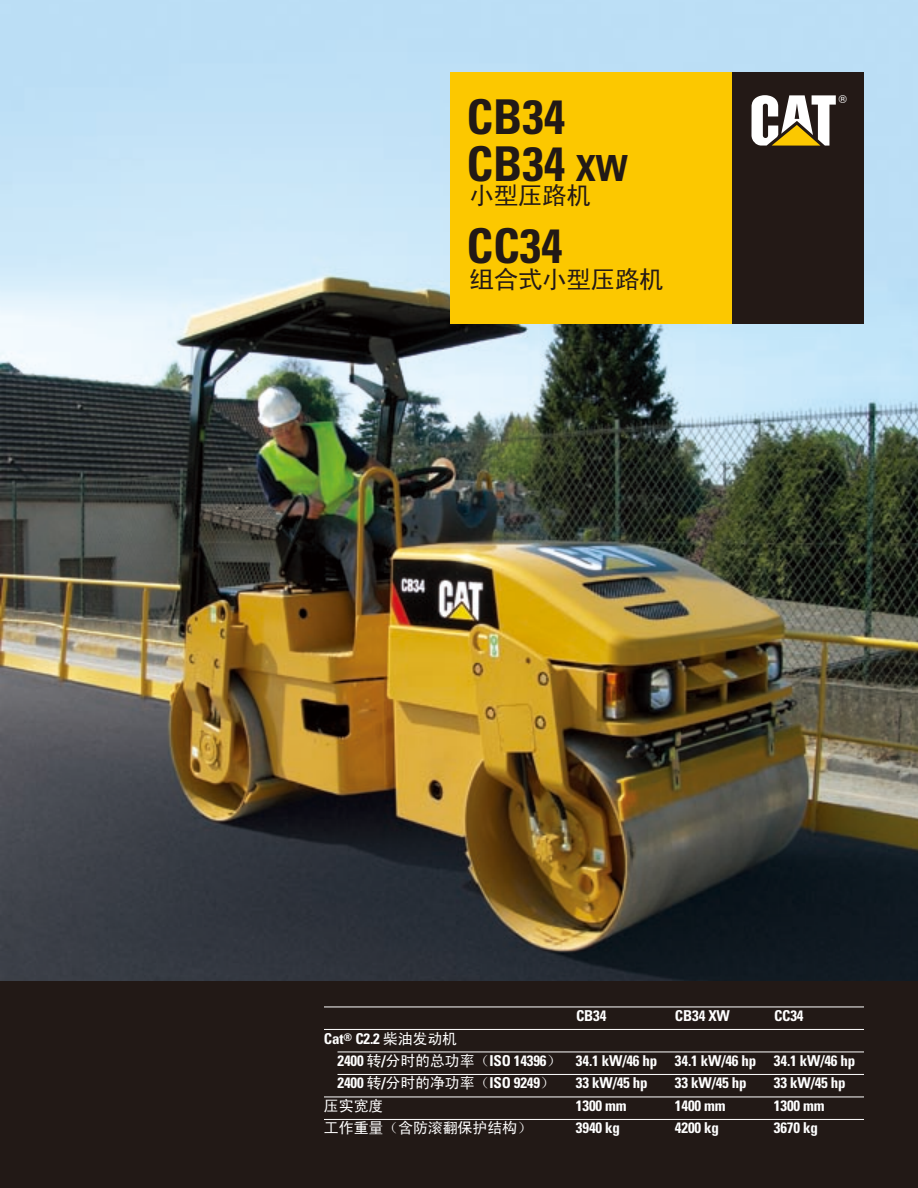
<style>
.page{position:relative;width:918px;height:1188px;background:#fff}
.page>*{position:absolute;margin:0;border:0;box-sizing:border-box;transform-origin:0 0}
.t1{font:700 condensed 48px/46.7px "Univers";color:#221916}
.t2{font:24.75px "Sim Hei";letter-spacing:-.02em;color:#231916}
.t3{font:700 condensed 15px/22.2px "Univers";letter-spacing:-.01em;color:#fff}
.t4{font:15px "Sim Hei";letter-spacing:-.01em;color:#fff}
.t5{font:10.95px "Helvetica";color:#fff}
.s1{font-size:36px}
.s2{font-family:"Sim Hei";font-weight:400;font-stretch:normal}
</style>
<div class="page">
<img style="left:0;top:0;width:918px;height:981px">
<div style="left:0;top:981px;width:918px;height:207px;background:#221916"></div>
<hr style="left:324px;top:1007px;width:540px;height:1px;background:#fff">
<hr style="left:324px;top:1029px;width:540px;height:1px;background:#fff">
<hr style="left:338px;top:1052px;width:526px;height:1px;background:#fff">
<hr style="left:338px;top:1074px;width:526px;height:1px;background:#fff">
<hr style="left:324px;top:1097px;width:540px;height:1px;background:#fff">
<hr style="left:324px;top:1119px;width:540px;height:1px;background:#fff">
<div style="left:450px;top:72px;width:414px;height:252px;background:#fcc800"></div>
<div style="left:732px;top:72px;width:132px;height:252px;background:#231916"></div>
<svg style="left:752px;top:95px;width:84px;height:51px"></svg>
<h1 class="t1" style="left:466px;top:94px;width:163px">CB34<br>CB34 <span class="s1">XW</span></h1>
<h2 class="t2" style="left:470px;top:183px;width:123px">小型压路机</h2>
<h1 class="t1" style="left:466px;top:223px;width:97px">CC34</h1>
<h2 class="t2" style="left:470px;top:267px;width:196px">组合式小型压路机</h2>
<p class="t5" style="left:839px;top:92px;width:10px">®</p>
<p class="t3" style="left:576px;top:1004px;width:32px">CB34</p>
<p class="t3" style="left:675px;top:1004px;width:56px">CB34 XW</p>
<p class="t3" style="left:774px;top:1004px;width:31px">CC34</p>
<p class="t3" style="left:337px;top:1028px;width:519px;text-indent:-13px">Cat<sup>®</sup> C2.2 <span class="s2">柴油发动机<br></span>2400 <span class="s2">转</span>/<span class="s2">分时的总功率（</span>ISO 14396<span class="s2">）</span> 34.1 kW/46 hp 34.1 kW/46 hp 34.1 kW/46 hp<br>2400 <span class="s2">转</span>/<span class="s2">分时的净功率（</span>ISO 9249<span class="s2">）</span></p>
<p class="t3" style="left:576px;top:1072px;width:73px">33 kW/45 hp</p>
<p class="t3" style="left:675px;top:1072px;width:73px">33 kW/45 hp</p>
<p class="t3" style="left:774px;top:1072px;width:73px">33 kW/45 hp</p>
<p class="t4" style="left:324px;top:1098px;width:61px">压实宽度</p>
<p class="t3" style="left:576px;top:1094px;width:52px">1300 mm</p>
<p class="t3" style="left:675px;top:1094px;width:52px">1400 mm</p>
<p class="t3" style="left:774px;top:1094px;width:52px">1300 mm</p>
<p class="t4" style="left:324px;top:1121px;width:210px">工作重量（含防滚翻保护结构）</p>
<p class="t3" style="left:576px;top:1117px;width:46px">3940 kg</p>
<p class="t3" style="left:675px;top:1117px;width:46px">4200 kg</p>
<p class="t3" style="left:774px;top:1117px;width:45px">3670 kg</p>
</div>
